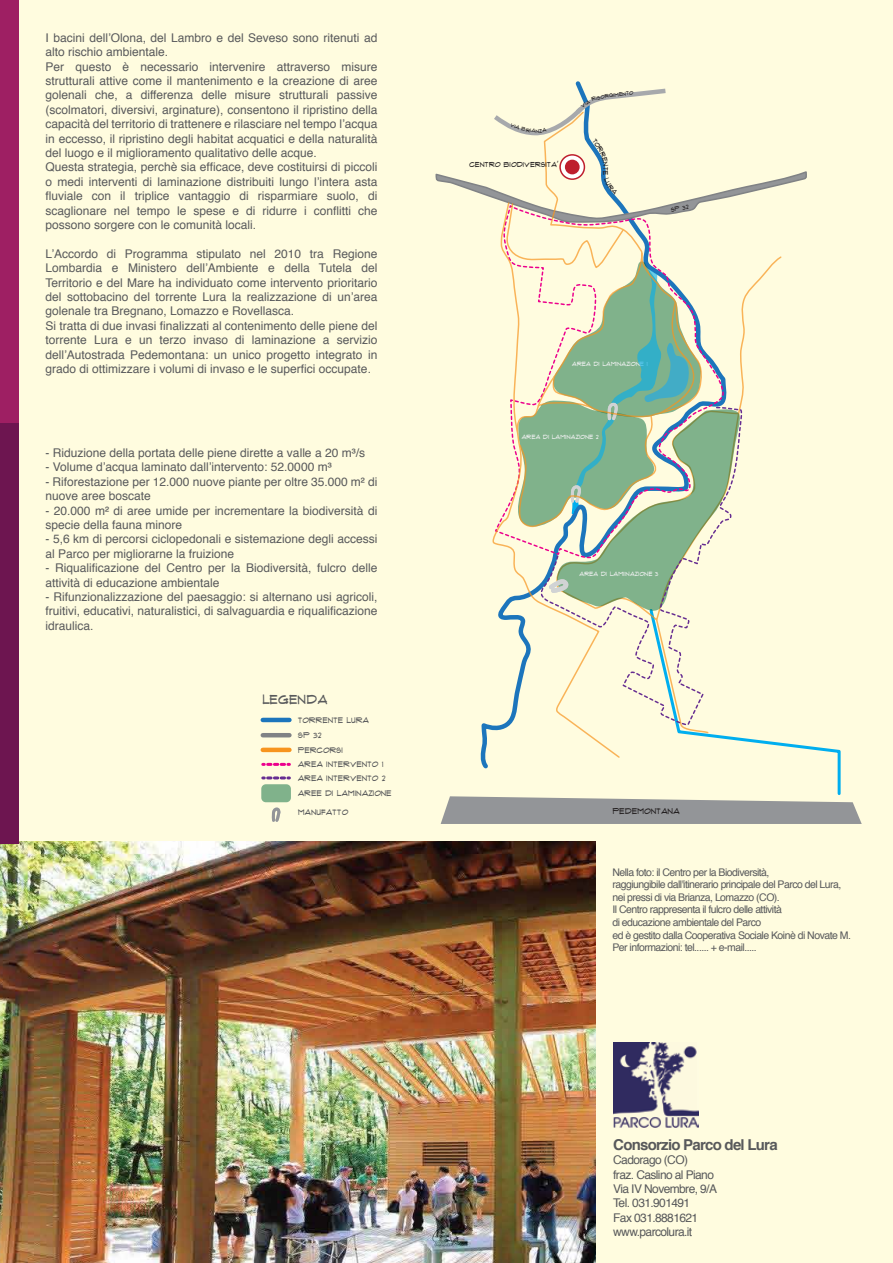
<style>
.page{position:relative;width:893px;height:1263px;background:#fffcdf}
.page>*{position:absolute;margin:0;border:0;box-sizing:border-box;transform-origin:0 0}
.t1{font:700 15px "Helvetica";letter-spacing:-.05em;color:#58595b}
.t2{font:12.3px "Flux Architect";color:#58595b}
.t3{font:12px/14.4px "Helvetica";color:#58595b}
.t4{font:12px/14.4px "Helvetica";letter-spacing:-.05em;color:#58595b}
.t5{font:10.5px/12.6px "Helvetica";letter-spacing:-.05em;color:#58595b}
.t6{font:7.8px "Flux Architect";color:#231f20}
.t7{font:7.65px/14.5px "Flux Architect";color:#58595b}
.t8{font:6.9px "Flux Architect";color:#231f20}
.t9{font:5.85px "Flux Architect";color:#f1f1f2}
.t10{font:5.85px "Flux Architect";color:#231f20}
.t11{font:5.1px "Flux Architect";color:#231f20}
</style>
<div class="page">
<img style="left:0;top:842px;width:596px;height:421px">
<img style="left:613px;top:1042px;width:85px;height:85px">
<div style="left:0;top:421px;width:19px;height:422px;background:#6d1550"></div>
<div style="left:0;top:0;width:19px;height:422px;background:#9e1f63"></div>
<hr style="left:263px;top:718px;width:26px;height:4px;background:#1c75bc">
<hr style="left:263px;top:733px;width:26px;height:4px;background:#808285">
<hr style="left:263px;top:748px;width:26px;height:4px;background:#f7941e">
<svg style="left:263px;top:763px;width:26px;height:3px"></svg>
<svg style="left:263px;top:776px;width:26px;height:3px"></svg>
<div style="left:263px;top:786px;width:26px;height:15px;background:#80b28b;border-radius:3px"></div>
<div style="left:261px;top:784px;width:30px;height:18px;border:3px solid #006838;border-radius:3px"></div>
<svg style="left:271px;top:807px;width:10px;height:15px"></svg>
<svg style="left:435px;top:86px;width:427px;height:738px"></svg>
<p class="t3" style="left:46px;top:31px;width:333px">I bacini dell’Olona, del Lambro e del Seveso sono ritenuti ad alto rischio ambientale.<br>Per questo è necessario intervenire attraverso misure strutturali attive come il mantenimento e la creazione di aree golenali che, a differenza delle misure strutturali passive (scolmatori, diversivi, arginature), consentono il ripristino della capacità del territorio di trattenere e rilasciare nel tempo l’acqua in eccesso, il ripristino degli habitat acquatici e della naturalità del luogo e il miglioramento qualitativo delle acque.<br>Questa strategia, perchè sia efficace, deve costituirsi di piccoli o medi interventi di laminazione distribuiti lungo l’intera asta fluviale con il triplice vantaggio di risparmiare suolo, di scaglionare nel tempo le spese e di ridurre i conflitti che possono sorgere con le comunità locali.</p>
<p class="t3" style="left:46px;top:247px;width:333px">L’Accordo di Programma stipulato nel 2010 tra Regione Lombardia e Ministero dell’Ambiente e della Tutela del Territorio e del Mare ha individuato come intervento prioritario del sottobacino del torrente Lura la realizzazione di un’area golenale tra Bregnano, Lomazzo e Rovellasca.<br>Si tratta di due invasi finalizzati al contenimento delle piene del torrente Lura e un terzo invaso di laminazione a servizio dell’Autostrada Pedemontana: un unico progetto integrato in grado di ottimizzare i volumi di invaso e le superfici occupate.</p>
<p class="t3" style="left:46px;top:446px;width:321px">- Riduzione della portata delle piene dirette a valle a 20 m³/s</p>
<p class="t3" style="left:46px;top:460px;width:288px">- Volume d’acqua laminato dall’intervento: 52.0000 m³</p>
<p class="t3" style="left:46px;top:475px;width:333px">- Riforestazione per 12.000 nuove piante per oltre 35.000 m² di nuove aree boscate</p>
<p class="t3" style="left:46px;top:503px;width:333px">- 20.000 m² di aree umide per incrementare la biodiversità di specie della fauna minore</p>
<p class="t3" style="left:46px;top:532px;width:333px">- 5,6 km di percorsi ciclopedonali e sistemazione degli accessi al Parco per migliorarne la fruizione</p>
<p class="t3" style="left:46px;top:561px;width:333px">- Riqualificazione del Centro per la Biodiversità, fulcro delle attività di educazione ambientale</p>
<p class="t3" style="left:46px;top:590px;width:333px;text-align:justify">- Rifunzionalizzazione del paesaggio: si alternano usi agricoli, fruitivi, educativi, naturalistici, di salvaguardia e riqualificazione idraulica.</p>
<p class="t2" style="left:263px;top:691px;width:67px">LEGENDA</p>
<p class="t7" style="left:298px;top:712px;width:89px">TORRENTE LURA<br>SP 32<br>PERCORSI<br>AREA INTERVENTO 1<br>AREA INTERVENTO 2</p>
<p class="t7" style="left:298px;top:786px;width:95px">AREE DI LAMINAZIONE</p>
<p class="t7" style="left:298px;top:804px;width:52px">MANUFATTO</p>
<p class="t8" style="left:470px;top:160px;width:91px">CENTRO BIODIVERSITA'</p>
<p class="t11" style="left:609px;top:92px;width:26px;rotate:-6deg">GIMENTO</p>
<p class="t10" style="left:670px;top:206px;width:20px;rotate:-9deg">SP 32</p>
<p class="t9" style="left:572px;top:361px;width:78px">AREA DI LAMINAZIONE 1</p>
<p class="t9" style="left:522px;top:433px;width:79px">AREA DI LAMINAZIONE 2</p>
<p class="t9" style="left:580px;top:570px;width:81px">AREA DI LAMIINAZIONE 3</p>
<p class="t6" style="left:613px;top:807px;width:69px">PEDEMONTANA</p>
<p class="t5" style="left:612px;top:866px;width:240px">Nella foto: il Centro per la Biodiversità,<br>raggiungibile dall'itinerario principale del Parco del Lura, nei pressi di via Brianza, Lomazzo (CO).<br>Il Centro rappresenta il fulcro delle attività<br>di educazione ambientale del Parco<br>ed è gestito dalla Cooperativa Sociale Koinè di Novate M.<br>Per informazioni: tel...... + e-mail.....</p>
<p class="t1" style="left:613px;top:1132px;width:166px">Consorzio Parco del Lura</p>
<p class="t4" style="left:613px;top:1153px;width:105px">Cadorago (CO)<br>fraz. Caslino al Piano<br>Via IV Novembre, 9/A<br>Tel. 031.901491<br>Fax 031.8881621 www.parcolura.it</p>
</div>
